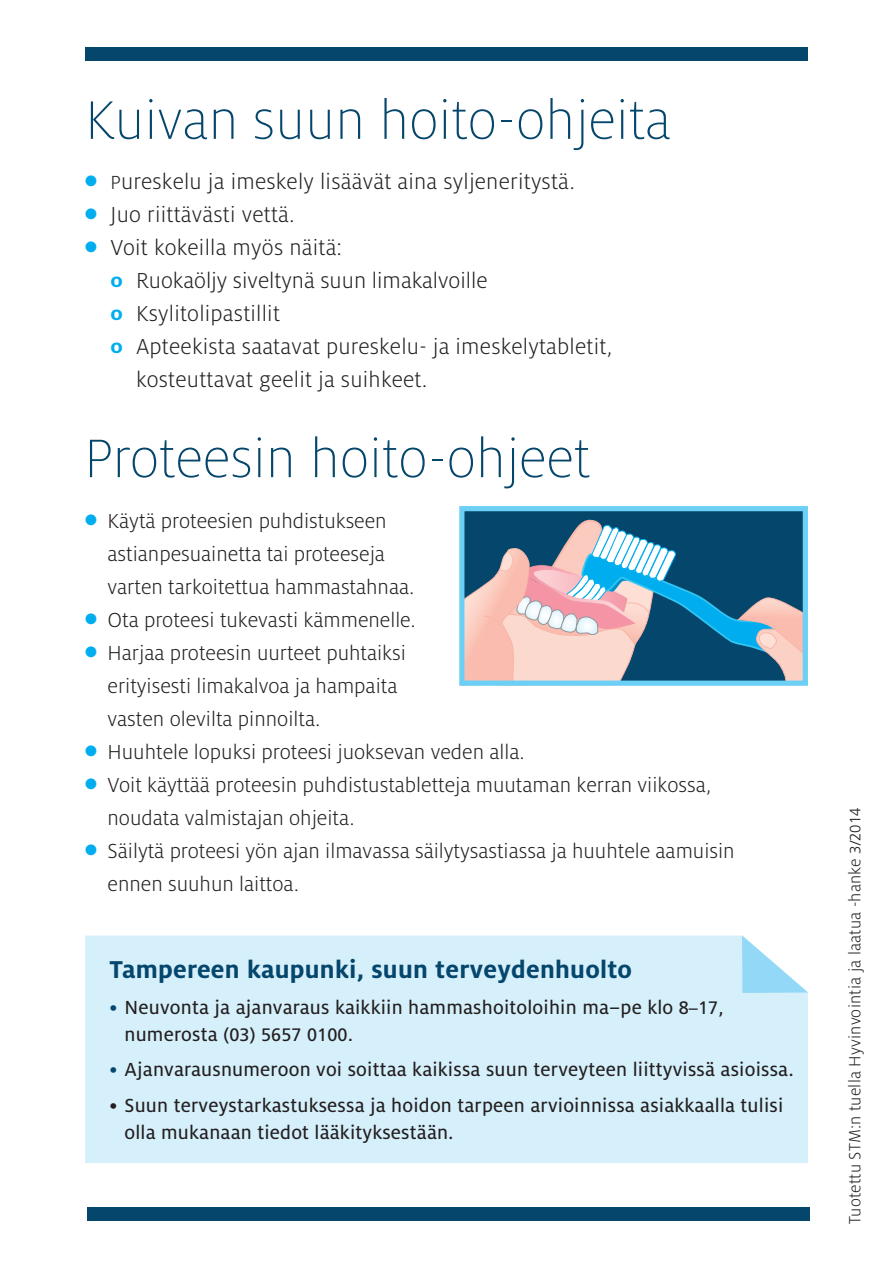
<style>
.page{position:relative;width:893px;height:1263px;background:#fff}
.page>*{position:absolute;margin:0;border:0;box-sizing:border-box;transform-origin:0 0}
.otsikko_1{font:300 expanded 60px "Milo Pro";color:#05466c}
.leipis{font:700 27px "Milo Pro";letter-spacing:.01em;color:#05466c}
.leipis-2{font:300 24px/33px "Milo Pro";letter-spacing:.01em;color:#231f20}
.leipis-3{font:300 22.5px/33px "Milo Pro";color:#231f20}
.leipis-4{font:21px/27px "Milo Pro Text";letter-spacing:.01em;color:#231f20}
.leipis-5{font:300 18px "Milo Pro";letter-spacing:.01em;color:#231f20}
.leipis-6{font:18px "Frutiger";letter-spacing:.01em;color:#231f20}
.s1{color:#00aeef}
.s2{font-size:21px}
.s3{font-weight:700;font-size:21px;color:#00aeef}
.s4{color:#05466c}
.s5{font-family:"Frutiger";font-size:18px}
.s6{font-family:"Milo Pro Text";font-size:21px}
.s7{font-size:19.5px}
.s8{font-family:"Frutiger";font-size:15px}
</style>
<div class="page">
<div style="left:87px;top:1207px;width:723px;height:14px;background:#05466c"></div>
<div style="left:85px;top:47px;width:723px;height:14px;background:#05466c"></div>
<div style="left:85px;top:935px;width:723px;height:228px;background:#d6f0fb"></div>
<svg style="left:742px;top:935px;width:66px;height:58px"></svg>
<svg style="left:465px;top:512px;width:337px;height:168px"></svg>
<div style="left:459px;top:506px;width:349px;height:180px;border:5px solid #6bcff6"></div>
<p class="otsikko_1" style="left:85px;top:87px;width:587px">Kuivan suun hoito-ohjeita</p>
<p class="leipis-2" style="left:85px;top:165px;width:491px"><span class="s1">●</span> <span class="s2">P</span>ureskelu ja imeskely lisäävät aina syljeneritystä.</p>
<p class="leipis-2" style="left:85px;top:198px;width:211px"><span class="s1">●</span> Juo riittävästi vettä.</p>
<p class="leipis-2" style="left:85px;top:231px;width:259px"><span class="s1">●</span> Voit kokeilla myös näitä:</p>
<p class="leipis-2" style="left:111px;top:264px;width:379px"><span class="s3">o</span> Ruokaöljy siveltynä suun limakalvoille</p>
<p class="leipis-2" style="left:111px;top:297px;width:171px"><span class="s3">o</span> Ksylitolipastillit</p>
<p class="leipis-2" style="left:136px;top:330px;width:478px;text-indent:-26px"><span class="s3">o</span> Apteekista saatavat pureskelu- ja imeskelytabletit, kosteuttavat geelit ja suihkeet.</p>
<p class="otsikko_1" style="left:84px;top:425px;width:507px">Proteesin hoito-ohjeet</p>
<p class="leipis-3" style="left:108px;top:505px;width:308px;text-indent:-22px"><span class="s1">●</span> Käytä proteesien puhdistukseen astianpesuainetta tai proteeseja varten tarkoitettua hammastahnaa.</p>
<p class="leipis-3" style="left:85px;top:604px;width:332px"><span class="s1">●</span> Ota proteesi tukevasti kämmenelle.</p>
<p class="leipis-3" style="left:108px;top:637px;width:300px;text-indent:-22px"><span class="s1">●</span> Harjaa proteesin uurteet puhtaiksi erityisesti limakalvoa ja hampaita vasten olevilta pinnoilta.</p>
<p class="leipis-3" style="left:85px;top:736px;width:441px"><span class="s1">●</span> Huuhtele lopuksi proteesi juoksevan veden alla.</p>
<p class="leipis-3" style="left:108px;top:769px;width:605px;text-indent:-22px"><span class="s1">●</span> Voit käyttää proteesin puhdistustabletteja muutaman kerran viikossa, noudata valmistajan ohjeita.</p>
<p class="leipis-3" style="left:108px;top:835px;width:629px;text-indent:-22px"><span class="s1">●</span> Säilytä proteesi yön ajan ilmavassa säilytysastiassa ja huuhtele aamuisin ennen suuhun laittoa.</p>
<p class="leipis" style="left:109px;top:954px;width:524px">Tampereen kaupunki, suun terveydenhuolto</p>
<p class="leipis-4" style="left:109px;top:994px;width:616px"><span class="s4">•</span> Neuvonta ja ajanvaraus kaikkiin hammashoitoloihin ma–pe klo <span class="s5">8–17</span>,</p>
<p class="leipis-6" style="left:124px;top:1024px;width:230px"><span class="s6">numerosta</span> (03) 5657 0100<span class="s7">.</span></p>
<p class="leipis-4" style="left:109px;top:1056px;width:686px"><span class="s4">•</span> Ajanvarausnumeroon voi soittaa kaikissa suun terveyteen liittyvissä asioissa.</p>
<p class="leipis-4" style="left:124px;top:1092px;width:660px;text-indent:-15px">• Suun terveystarkastuksessa ja hoidon tarpeen arvioinnissa asiakkaalla tulisi olla mukanaan tiedot lääkityksestään.</p>
<p class="leipis-5" style="left:845px;top:1224px;width:418px;rotate:-90deg">Tuotettu STM:n tuella Hyvinvointia ja laatua -hanke <span class="s8">3/2014</span></p>
</div>
